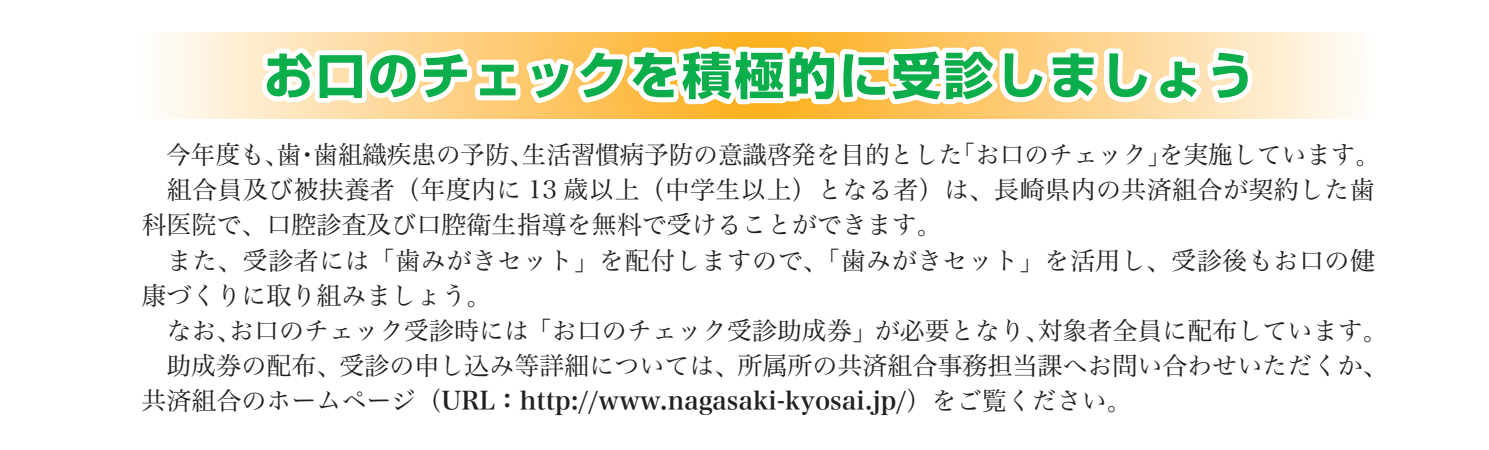
<style>
.page{position:relative;width:1489px;height:450px;background:#fff}
.page>*{position:absolute;margin:0;border:0;box-sizing:border-box;transform-origin:0 0}
.t1{font:700 50px "Shin Go Pr 5";letter-spacing:.045em;color:#0cae4c}
.t2{font:25px/35px "Hira Min Pro W3";color:#231f20}
.t3{font:25px "Hira Min Pro W6";color:#231f20}
.s1{font-family:"Hira Min Pro W3"}
</style>
<div class="page">
<svg style="left:161px;top:32px;width:1196px;height:85px"></svg>
<h1 class="t1" style="left:263px;top:36px;width:993px">お口のチェックを積極的に受診しましょう</h1>
<p class="t2" style="left:141px;top:135px;width:1247px;text-indent:25px">今年度も、歯・歯組織疾患の予防、生活習慣病予防の意識啓発を目的とした「お口のチェック」を実施しています。　組合員及び被扶養者（年度内に 13 歳以上（中学生以上）となる者）は、長崎県内の共済組合が契約した歯科医院で、口腔診査及び口腔衛生指導を無料で受けることができます。<br>　また、受診者には「歯みがきセット」を配付しますので、「歯みがきセット」を活用し、受診後もお口の健康づくりに取り組みましょう。<br>　なお、お口のチェック受診時には「お口のチェック受診助成券」が必要となり、対象者全員に配布しています。　助成券の配布、受診の申し込み等詳細については、所属所の共済組合事務担当課へお問い合わせいただくか、</p>
<p class="t3" style="left:141px;top:378px;width:991px"><span class="s1">共済組合のホームページ（</span>URL：http://www.nagasaki‐kyosai.jp/<span class="s1">）をご覧ください。</span></p>
</div>
